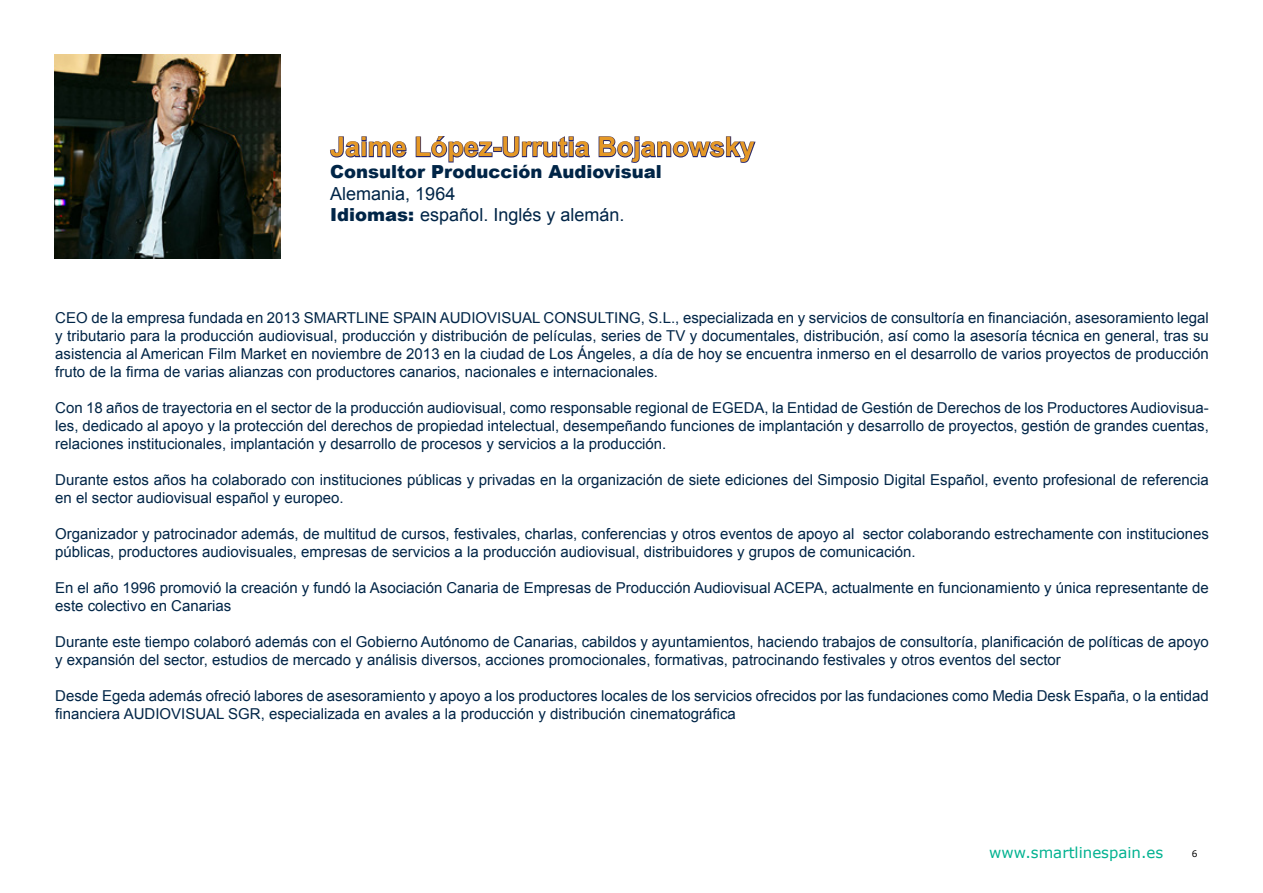
<style>
.page{position:relative;width:1263px;height:893px;background:#fff}
.page>*{position:absolute;margin:0;border:0;box-sizing:border-box;transform-origin:0 0}
.t1{font:700 27px "Arial";color:#e59825}
.t2{font:18px/21.6px "Arial";color:#002547}
.t3{font:900 18px "Arial";color:#002547}
.t4{font:15px/18px "Arial";color:#002547}
.t5{font:15px "Verdana";color:#00b290}
.t6{font:9px "Verdana";color:#000}
.s1{font-weight:900}
</style>
<div class="page">
<svg style="left:330px;top:136px;width:77px;height:22px"></svg>
<svg style="left:415px;top:136px;width:78px;height:27px"></svg>
<div style="left:493px;top:147px;width:9px;height:5px;border:2px solid #25266b"></div>
<svg style="left:502px;top:136px;width:88px;height:22px"></svg>
<svg style="left:598px;top:136px;width:158px;height:27px"></svg>
<img style="left:54px;top:54px;width:227px;height:204px">
<h1 class="t1" style="left:330px;top:129px;width:426px">Jaime López-Urrutia Bojanowsky</h1>
<p class="t3" style="left:330px;top:159px;width:333px">Consultor Producción Audiovisual</p>
<p class="t2" style="left:330px;top:183px;width:296px">Alemania, 1964<br><span class="s1">Idiomas:</span> español. Inglés y alemán.</p>
<p class="t4" style="left:55px;top:309px;width:1155px;text-align:justify">CEO de la empresa fundada en 2013 SMARTLINE SPAIN AUDIOVISUAL CONSULTING, S.L., especializada en y servicios de consultoría en financiación, asesoramiento legal y tributario para la producción audiovisual, producción y distribución de películas, series de TV y documentales, distribución, así como la asesoría técnica en general, tras su asistencia al American Film Market en noviembre de 2013 en la ciudad de Los Ángeles, a día de hoy se encuentra inmerso en el desarrollo de varios proyectos de producción fruto de la firma de varias alianzas con productores canarios, nacionales e internacionales.</p>
<p class="t4" style="left:55px;top:399px;width:1155px;text-align:justify">Con 18 años de trayectoria en el sector de la producción audiovisual, como responsable regional de EGEDA, la Entidad de Gestión de Derechos de los Productores Audiovisua&shy;les, dedicado al apoyo y la protección del derechos de propiedad intelectual, desempeñando funciones de implantación y desarrollo de proyectos, gestión de grandes cuentas, relaciones institucionales, implantación y desarrollo de procesos y servicios a la producción.</p>
<p class="t4" style="left:55px;top:471px;width:1155px">Durante estos años ha colaborado con instituciones públicas y privadas en la organización de siete ediciones del Simposio Digital Español, evento profesional de referencia en el sector audiovisual español y europeo.</p>
<p class="t4" style="left:55px;top:525px;width:1155px">Organizador y patrocinador además, de multitud de cursos, festivales, charlas, conferencias y otros eventos de apoyo al sector colaborando estrechamente con instituciones públicas, productores audiovisuales, empresas de servicios a la producción audiovisual, distribuidores y grupos de comunicación.</p>
<p class="t4" style="left:55px;top:579px;width:1155px">En el año 1996 promovió la creación y fundó la Asociación Canaria de Empresas de Producción Audiovisual ACEPA, actualmente en funcionamiento y única representante de este colectivo en Canarias</p>
<p class="t4" style="left:55px;top:633px;width:1155px">Durante este tiempo colaboró además con el Gobierno Autónomo de Canarias, cabildos y ayuntamientos, haciendo trabajos de consultoría, planificación de políticas de apoyo y expansión del sector, estudios de mercado y análisis diversos, acciones promocionales, formativas, patrocinando festivales y otros eventos del sector</p>
<p class="t4" style="left:55px;top:687px;width:1155px">Desde Egeda además ofreció labores de asesoramiento y apoyo a los productores locales de los servicios ofrecidos por las fundaciones como Media Desk España, o la entidad financiera AUDIOVISUAL SGR, especializada en avales a la producción y distribución cinematográfica</p>
<p class="t5" style="left:989px;top:843px;width:176px">www.smartlinespain.es</p>
<p class="t6" style="left:1192px;top:847px;width:7px">6</p>
</div>
